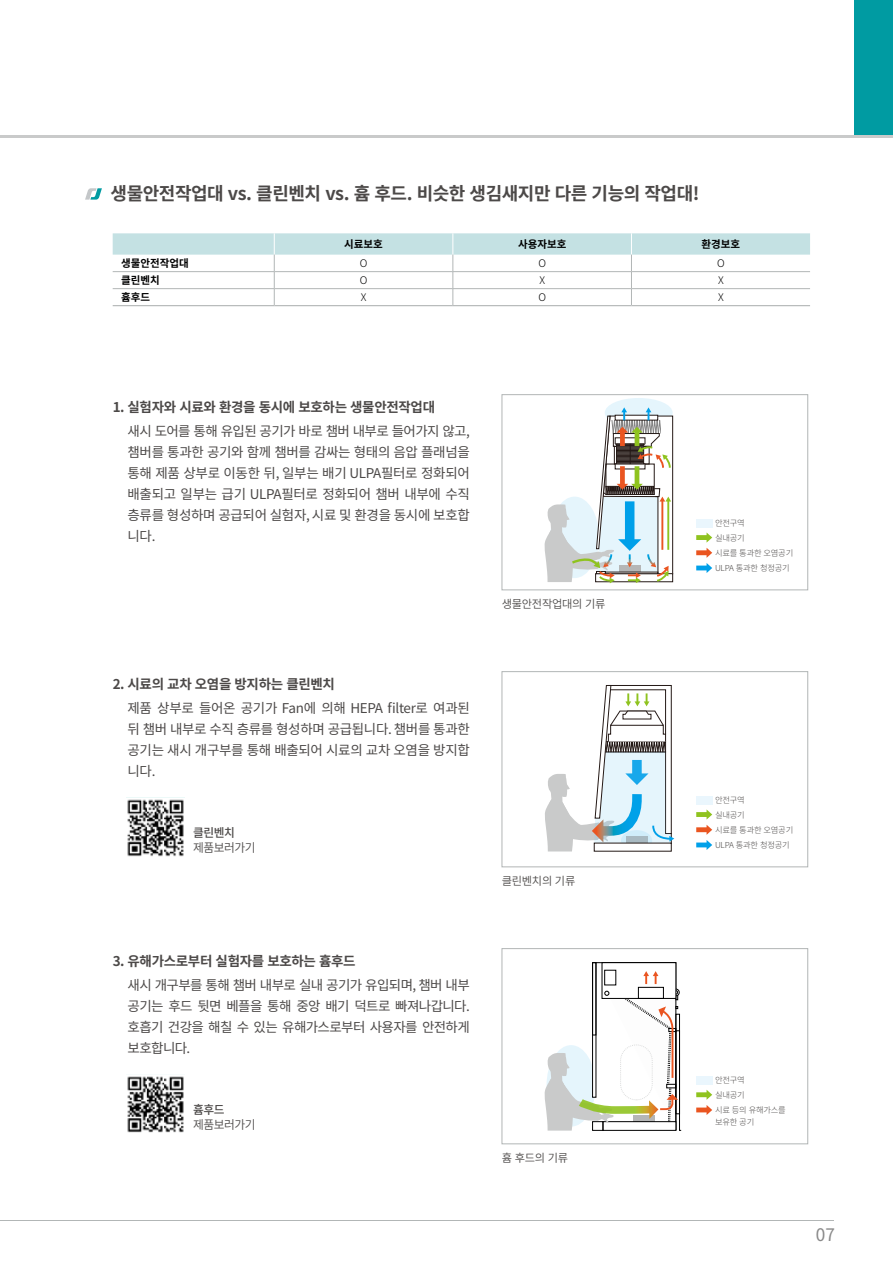
<style>
.page{position:relative;width:893px;height:1263px;background:#fff}
.page>*{position:absolute;margin:0;border:0;box-sizing:border-box;transform-origin:0 0}
.t1{font:700 18px "Noto Sans CJ Kkr";letter-spacing:-.025em;color:#4c4948}
.t2{font:17.25px "Noto Sans CJ Kkr";color:#898989}
.t3{font:13.5px/21px "Noto Sans CJ Kkr";letter-spacing:-.025em;color:#4c4948;text-align:justify}
.t4{font:700 13.5px "Noto Sans CJ Kkr";letter-spacing:-.025em;color:#4c4948}
.t5{font:600 12px "Noto Sans CJ Kkr";letter-spacing:-.04em;color:#4c4948}
.t6{font:500 12px "Noto Sans CJ Kkr";letter-spacing:-.04em;color:#4c4948}
.t7{font:600 11.25px "Noto Sans CJ Kkr";letter-spacing:-.025em;color:#4c4948}
.t8{font:700 10.5px "Noto Sans CJ Kkr";color:#000}
.t9{font:300 10.5px "Noto Sans CJ Kkr";color:#000}
.t10{font:300 8.25px/15px "Noto Sans CJ Kkr";letter-spacing:-.025em;color:#4c4948}
</style>
<div class="page">
<hr style="left:0;top:135px;width:893px;height:2px;background:#c9caca">
<div style="left:855px;top:0;width:38px;height:135px;background:#009ba2"></div>
<hr style="left:0;top:1220px;width:834px;height:1px;background:#b2b6b6">
<div style="left:502px;top:671px;width:306px;height:196px;border:1px solid #b2b6b6"></div>
<div style="left:502px;top:948px;width:306px;height:196px;border:1px solid #b2b6b6"></div>
<hr style="left:113px;top:305px;width:161px;height:1px;background:#b2b6b6">
<hr style="left:274px;top:305px;width:179px;height:1px;background:#b2b6b6">
<hr style="left:453px;top:305px;width:178px;height:1px;background:#b2b6b6">
<hr style="left:631px;top:305px;width:179px;height:1px;background:#b2b6b6">
<svg style="left:113px;top:233px;width:697px;height:72px"></svg>
<hr style="left:453px;top:271px;width:178px;height:1px;background:#b2b6b6">
<hr style="left:631px;top:271px;width:179px;height:1px;background:#b2b6b6">
<hr style="left:274px;top:288px;width:179px;height:1px;background:#b2b6b6">
<hr style="left:453px;top:288px;width:178px;height:1px;background:#b2b6b6">
<hr style="left:631px;top:288px;width:179px;height:1px;background:#b2b6b6">
<div style="left:502px;top:394px;width:306px;height:196px;border:1px solid #b2b6b6"></div>
<div style="left:605px;top:398px;width:68px;height:30px;background:#e5f5fc;border-radius:50%"></div>
<svg style="left:544px;top:407px;width:129px;height:176px"></svg>
<svg style="left:545px;top:685px;width:129px;height:166px"></svg>
<svg style="left:544px;top:962px;width:138px;height:169px"></svg>
<svg style="left:85px;top:188px;width:17px;height:12px"></svg>
<img style="left:127px;top:799px;width:57px;height:57px">
<img style="left:127px;top:1076px;width:57px;height:57px">
<div style="left:696px;top:535px;width:11px;height:5px;background:#8fc31f"></div>
<div style="left:696px;top:550px;width:11px;height:5px;background:#ea5520"></div>
<hr style="left:696px;top:566px;width:11px;height:4px;background:#00a0e9">
<svg style="left:707px;top:533px;width:5px;height:40px"></svg>
<div style="left:696px;top:519px;width:16px;height:8px;background:#eaf6fd"></div>
<div style="left:696px;top:827px;width:11px;height:5px;background:#ea5520"></div>
<div style="left:696px;top:812px;width:11px;height:5px;background:#8fc31f"></div>
<svg style="left:707px;top:810px;width:5px;height:9px"></svg>
<div style="left:696px;top:842px;width:11px;height:5px;background:#00a0e9"></div>
<svg style="left:707px;top:825px;width:5px;height:25px"></svg>
<div style="left:696px;top:796px;width:16px;height:8px;background:#eaf6fd"></div>
<div style="left:696px;top:1092px;width:11px;height:5px;background:#8fc31f"></div>
<div style="left:696px;top:1107px;width:11px;height:5px;background:#ea5520"></div>
<svg style="left:707px;top:1090px;width:5px;height:25px"></svg>
<div style="left:696px;top:1076px;width:16px;height:8px;background:#eaf6fd"></div>
<h1 class="t1" style="left:111px;top:183px;width:590px">생물안전작업대 vs. 클린벤치 vs. 흄 후드. 비슷한 생김새지만 다른 기능의 작업대!</h1>
<p class="t8" style="left:344px;top:238px;width:40px">시료보호</p>
<p class="t8" style="left:518px;top:238px;width:50px">사용자보호</p>
<p class="t8" style="left:702px;top:238px;width:40px">환경보호</p>
<p class="t8" style="left:121px;top:257px;width:69px">생물안전작업대</p>
<p class="t9" style="left:360px;top:257px;width:9px">O</p>
<p class="t9" style="left:538px;top:257px;width:9px">O</p>
<p class="t9" style="left:717px;top:257px;width:9px">O</p>
<p class="t8" style="left:121px;top:274px;width:40px">클린벤치</p>
<p class="t9" style="left:360px;top:274px;width:9px">O</p>
<p class="t9" style="left:539px;top:274px;width:7px">X</p>
<p class="t9" style="left:718px;top:274px;width:7px">X</p>
<p class="t8" style="left:121px;top:291px;width:30px">흄후드</p>
<p class="t9" style="left:361px;top:291px;width:7px">X</p>
<p class="t9" style="left:538px;top:291px;width:9px">O</p>
<p class="t9" style="left:718px;top:291px;width:7px">X</p>
<p class="t4" style="left:113px;top:400px;width:324px">1. 실험자와 시료와 환경을 동시에 보호하는 생물안전작업대</p>
<p class="t3" style="left:128px;top:420px;width:344px">새시 도어를 통해 유입된 공기가 바로 챔버 내부로 들어가지 않고, 챔버를 통과한 공기와 함께 챔버를 감싸는 형태의 음압 플래넘을 통해 제품 상부로 이동한 뒤, 일부는 배기 ULPA필터로 정화되어 배출되고 일부는 급기 ULPA필터로 정화되어 챔버 내부에 수직 층류를 형성하며 공급되어 실험자, 시료 및 환경을 동시에 보호합 니다.</p>
<p class="t4" style="left:113px;top:677px;width:224px">2. 시료의 교차 오염을 방지하는 클린벤치</p>
<p class="t3" style="left:128px;top:697px;width:344px">제품 상부로 들어온 공기가 Fan에 의해 HEPA filter로 여과된 뒤 챔버 내부로 수직 층류를 형성하며 공급됩니다. 챔버를 통과한 공기는 새시 개구부를 통해 배출되어 시료의 교차 오염을 방지합 니다.</p>
<p class="t6" style="left:193px;top:826px;width:43px">클린벤치</p>
<p class="t5" style="left:193px;top:841px;width:64px">제품보러가기</p>
<p class="t4" style="left:113px;top:954px;width:245px">3. 유해가스로부터 실험자를 보호하는 흄후드</p>
<p class="t3" style="left:128px;top:974px;width:344px">새시 개구부를 통해 챔버 내부로 실내 공기가 유입되며, 챔버 내부 공기는 후드 뒷면 베플을 통해 중앙 배기 덕트로 빠져나갑니다. 호흡기 건강을 해칠 수 있는 유해가스로부터 사용자를 안전하게 보호합니다.</p>
<p class="t6" style="left:193px;top:1103px;width:33px">흄후드</p>
<p class="t5" style="left:193px;top:1118px;width:64px">제품보러가기</p>
<p class="t7" style="left:502px;top:598px;width:105px">생물안전작업대의 기류</p>
<p class="t7" style="left:502px;top:875px;width:75px">클린벤치의 기류</p>
<p class="t7" style="left:502px;top:1152px;width:68px">흄 후드의 기류</p>
<p class="t10" style="left:715px;top:516px;width:80px">안전구역<br>실내공기<br>시료를 통과한 오염공기<br>ULPA 통과한 청정공기</p>
<p class="t10" style="left:715px;top:793px;width:31px">안전구역</p>
<p class="t10" style="left:715px;top:822px;width:80px">시료를 통과한 오염공기</p>
<p class="t10" style="left:715px;top:807px;width:31px">실내공기</p>
<p class="t10" style="left:715px;top:838px;width:76px">ULPA 통과한 청정공기</p>
<p class="t10" style="left:715px;top:1073px;width:72px">안전구역<br>실내공기<br>시료 등의 유해가스를</p>
<p class="t10" style="left:715px;top:1115px;width:41px">보유한 공기</p>
<p class="t2" style="left:816px;top:1225px;width:21px">07</p>
</div>
